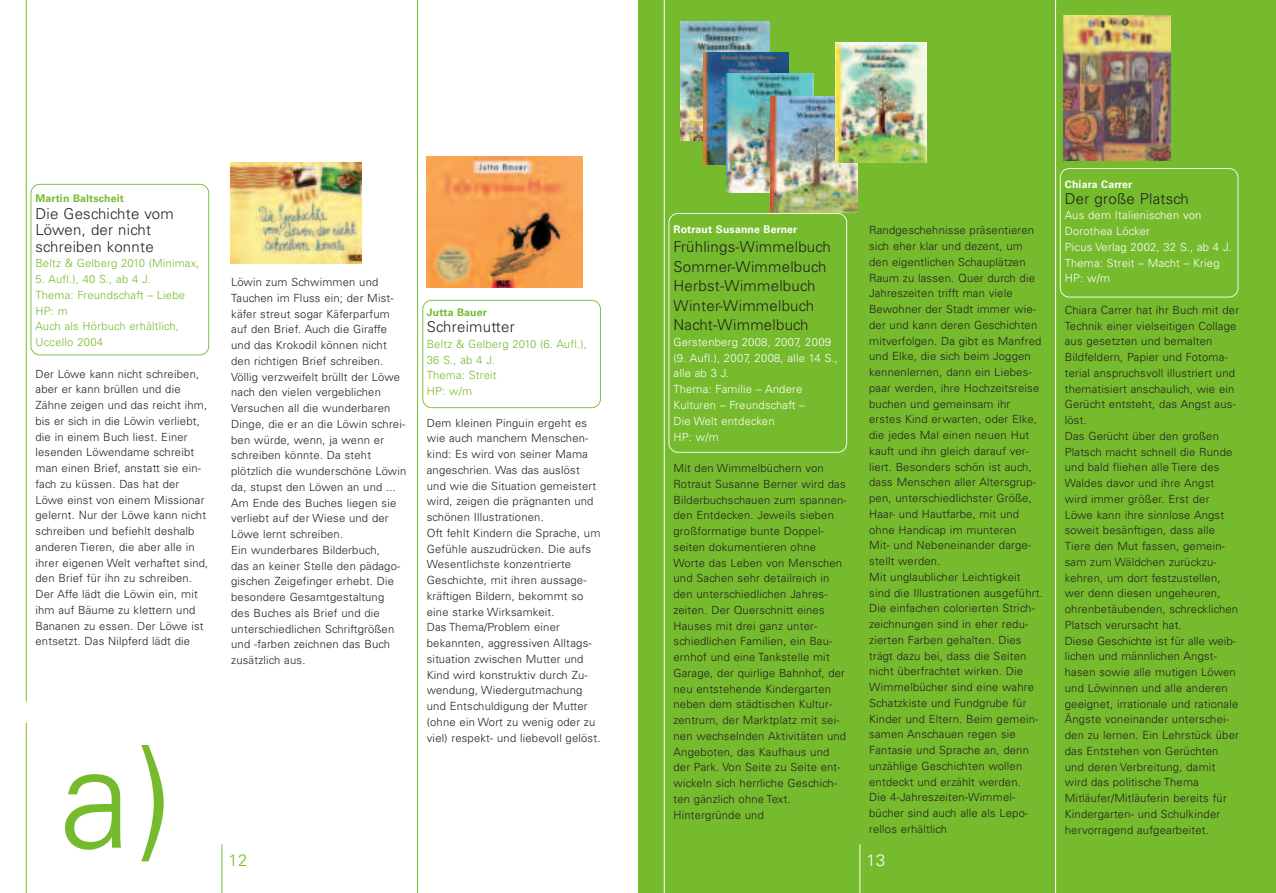
<style>
.page{position:relative;width:1276px;height:893px;background:#fff}
.page>*{position:absolute;margin:0;border:0;box-sizing:border-box;transform-origin:0 0}
.t1{font:300 142.2px "Univers CE";color:#76bb2e}
.t2{font:300 16.5px "Univers CE";color:#fff}
.t3{font:300 16.5px "Univers CE";color:#76bb2e}
.t4{font:300 15px/19.5px "Univers CE";letter-spacing:.015em;color:#231f20}
.t5{font:300 11.25px/15.8px "Univers CE";letter-spacing:.015em;color:#231f20}
.t6{font:300 11.25px/15.8px "Univers CE";letter-spacing:.015em;color:#fff}
.t7{font:300 11.25px/15.8px "Univers CE";letter-spacing:.015em;color:#76bb2e}
.t8{font:700 10.5px "Univers CE";letter-spacing:.015em;color:#fff}
.t9{font:700 10.5px "Univers CE";letter-spacing:.015em;color:#76bb2e}
</style>
<div class="page">
<div style="left:638px;top:0;width:638px;height:893px;background:#76bb2e"></div>
<hr style="left:664px;top:0;width:1px;height:893px;background:#fff">
<hr style="left:859px;top:844px;width:1px;height:49px;background:#fff">
<svg style="left:668px;top:213px;width:179px;height:240px"></svg>
<hr style="left:1055px;top:0;width:1px;height:893px;background:#fff">
<svg style="left:1059px;top:168px;width:179px;height:129px"></svg>
<hr style="left:26px;top:0;width:1px;height:702px;background:#76bb2e">
<svg style="left:31px;top:184px;width:178px;height:171px"></svg>
<svg style="left:422px;top:300px;width:179px;height:108px"></svg>
<hr style="left:417px;top:0;width:1px;height:893px;background:#76bb2e">
<hr style="left:221px;top:844px;width:1px;height:49px;background:#76bb2e">
<img style="left:427px;top:156px;width:156px;height:131px">
<img style="left:1063px;top:16px;width:107px;height:144px">
<img style="left:231px;top:162px;width:130px;height:102px">
<hr style="left:26px;top:723px;width:1px;height:170px;background:#76bb2e">
<img style="left:681px;top:21px;width:88px;height:119px">
<img style="left:704px;top:52px;width:84px;height:112px">
<img style="left:726px;top:74px;width:87px;height:118px">
<img style="left:770px;top:97px;width:87px;height:116px">
<img style="left:835px;top:43px;width:91px;height:119px">
<p class="t9" style="left:36px;top:194px;width:90px">Martin Baltscheit</p>
<h3 class="t4" style="left:36px;top:206px;width:140px;line-height:16.5px">Die Geschichte vom<br>Löwen, der nicht schreiben konnte</h3>
<p class="t7" style="left:36px;top:256px;width:166px">Beltz &amp; Gelberg 2010 (Minimax,</p>
<p class="t7" style="left:36px;top:272px;width:151px">5. Aufl.), 40 S., ab 4 J.<br>Thema: Freundschaft – Liebe<br>HP: m<br>Auch als Hörbuch erhältlich,<br>Uccello 2004</p>
<p class="t5" style="left:36px;top:367px;width:174px">Der Löwe kann nicht schreiben, aber er kann brüllen und die<br>Zähne zeigen und das reicht ihm, bis er sich in die Löwin verliebt, die in einem Buch liest. Einer lesenden Löwendame schreibt man einen Brief, anstatt sie ein&shy;fach zu küssen. Das hat der<br>Löwe einst von einem Missionar gelernt. Nur der Löwe kann nicht schreiben und befiehlt deshalb anderen Tieren, die aber alle in ihrer eigenen Welt verhaftet sind, den Brief für ihn zu schreiben.<br>Der Affe lädt die Löwin ein, mit ihm auf Bäume zu klettern und<br>Bananen zu essen. Der Löwe ist entsetzt. Das Nilpferd lädt die</p>
<h1 class="t1" style="left:60px;top:745px;width:116px">a)</h1>
<p class="t5" style="left:231px;top:275px;width:177px">Löwin zum Schwimmen und<br>Tauchen im Fluss ein; der Mist&shy;käfer streut sogar Käferparfum auf den Brief. Auch die Giraffe und das Krokodil können nicht den richtigen Brief schreiben.<br>Völlig verzweifelt brüllt der Löwe nach den vielen vergeblichen<br>Versuchen all die wunderbaren<br>Dinge, die er an die Löwin schrei&shy;ben würde, wenn, ja wenn er schreiben könnte. Da steht plötzlich die wunderschöne Löwin da, stupst den Löwen an und ...<br>Am Ende des Buches liegen sie verliebt auf der Wiese und der<br>Löwe lernt schreiben.<br>Ein wunderbares Bilderbuch,<br>das an keiner Stelle den pädago&shy;gischen Zeigefinger erhebt. Die besondere Gesamtgestaltung<br>des Buches als Brief und die unterschiedlichen Schriftgrößen und -farben zeichnen das Buch zusätzlich aus.</p>
<p class="t9" style="left:427px;top:309px;width:62px">Jutta Bauer</p>
<h3 class="t4" style="left:427px;top:318px;width:89px">Schreimutter</h3>
<p class="t7" style="left:427px;top:337px;width:161px">Beltz &amp; Gelberg 2010 (6. Aufl.),<br>36 S., ab 4 J.<br>Thema: Streit<br>HP: w/m</p>
<p class="t5" style="left:427px;top:416px;width:175px">Dem kleinen Pinguin ergeht es wie auch manchem Menschen&shy;kind: Es wird von seiner Mama angeschrien. Was das auslöst und wie die Situation gemeistert wird, zeigen die prägnanten und schönen Illustrationen.<br>Oft fehlt Kindern die Sprache, um<br>Gefühle auszudrücken. Die aufs<br>Wesentlichste konzentrierte<br>Geschichte, mit ihren aussage&shy;kräftigen Bildern, bekommt so eine starke Wirksamkeit.<br>Das Thema/Problem einer bekannten, aggressiven Alltags&shy;situation zwischen Mutter und<br>Kind wird konstruktiv durch Zu&shy;wendung, Wiedergutmachung und Entschuldigung der Mutter (ohne ein Wort zu wenig oder zu viel) respekt- und liebevoll gelöst.</p>
<h2 class="t3" style="left:229px;top:854px;width:20px">12</h2>
<p class="t8" style="left:673px;top:225px;width:125px">Rotraut Susanne Berner</p>
<h3 class="t4" style="left:673px;top:238px;width:159px">Frühlings-Wimmelbuch<br>Sommer-Wimmelbuch<br>Herbst-Wimmelbuch<br>Winter-Wimmelbuch<br>Nacht-Wimmelbuch</h3>
<p class="t6" style="left:673px;top:335px;width:166px">Gerstenberg 2008, 2007, 2009 (9. Aufl.), 2007, 2008, alle 14 S., alle ab 3 J.<br>Thema: Familie – Andere<br>Kulturen – Freundschaft –<br>Die Welt entdecken<br>HP: w/m</p>
<p class="t5" style="left:673px;top:461px;width:175px">Mit den Wimmelbüchern von<br>Rotraut Susanne Berner wird das<br>Bilderbuchschauen zum spannen&shy;den Entdecken. Jeweils sieben großformatige bunte Doppel&shy;seiten dokumentieren ohne<br>Worte das Leben von Menschen und Sachen sehr detailreich in den unterschiedlichen Jahres&shy;zeiten. Der Querschnitt eines<br>Hauses mit drei ganz unter&shy;schiedlichen Familien, ein Bau&shy;ernhof und eine Tankstelle mit<br>Garage, der quirlige Bahnhof, der neu entstehende Kindergarten neben dem städtischen Kultur&shy;zentrum, der Marktplatz mit sei&shy;nen wechselnden Aktivitäten und<br>Angeboten, das Kaufhaus und der Park. Von Seite zu Seite ent&shy;wickeln sich herrliche Geschich&shy;ten gänzlich ohne Text.<br>Hintergründe und</p>
<p class="t5" style="left:869px;top:224px;width:175px">Randgeschehnisse präsentieren sich eher klar und dezent, um den eigentlichen Schauplätzen<br>Raum zu lassen. Quer durch die<br>Jahreszeiten trifft man viele<br>Bewohner der Stadt immer wie&shy;der und kann deren Geschichten mitverfolgen. Da gibt es Manfred und Elke, die sich beim Joggen kennenlernen, dann ein Liebes&shy;paar werden, ihre Hochzeitsreise buchen und gemeinsam ihr erstes Kind erwarten, oder Elke, die jedes Mal einen neuen Hut kauft und ihn gleich darauf ver&shy;liert. Besonders schön ist auch, dass Menschen aller Altersgrup&shy;pen, unterschiedlichster Größe,<br>Haar- und Hautfarbe, mit und ohne Handicap im munteren<br>Mit- und Nebeneinander darge&shy;stellt werden.<br>Mit unglaublicher Leichtigkeit sind die Illustrationen ausgeführt.<br>Die einfachen colorierten Strich&shy;zeichnungen sind in eher redu&shy;zierten Farben gehalten. Dies trägt dazu bei, dass die Seiten nicht überfrachtet wirken. Die<br>Wimmelbücher sind eine wahre<br>Schatzkiste und Fundgrube für<br>Kinder und Eltern. Beim gemein&shy;samen Anschauen regen sie<br>Fantasie und Sprache an, denn unzählige Geschichten wollen entdeckt und erzählt werden.<br>Die 4-Jahreszeiten-Wimmel&shy;bücher sind auch alle als Lepo&shy;rellos erhältlich</p>
<h2 class="t2" style="left:866px;top:854px;width:20px">13</h2>
<p class="t8" style="left:1064px;top:180px;width:69px">Chiara Carrer</p>
<h3 class="t4" style="left:1064px;top:190px;width:126px">Der große Platsch</h3>
<p class="t6" style="left:1064px;top:209px;width:168px">Aus dem Italienischen von<br>Dorothea Löcker<br>Picus Verlag 2002, 32 S., ab 4 J.<br>Thema: Streit – Macht – Krieg<br>HP: w/m</p>
<p class="t5" style="left:1064px;top:303px;width:176px">Chiara Carrer hat ihr Buch mit der<br>Technik einer vielseitigen Collage aus gesetzten und bemalten<br>Bildfeldern, Papier und Fotoma&shy;terial anspruchsvoll illustriert und thematisiert anschaulich, wie ein<br>Gerücht entsteht, das Angst aus&shy;löst.<br>Das Gerücht über den großen<br>Platsch macht schnell die Runde und bald fliehen alle Tiere des<br>Waldes davor und ihre Angst wird immer größer. Erst der<br>Löwe kann ihre sinnlose Angst soweit besänftigen, dass alle<br>Tiere den Mut fassen, gemein&shy;sam zum Wäldchen zurückzu&shy;kehren, um dort festzustellen, wer denn diesen ungeheuren, ohrenbetäubenden, schrecklichen<br>Platsch verursacht hat.<br>Diese Geschichte ist für alle weib&shy;lichen und männlichen Angst&shy;hasen sowie alle mutigen Löwen und Löwinnen und alle anderen geeignet, irrationale und rationale<br>Ängste voneinander unterschei&shy;den zu lernen. Ein Lehrstück über das Entstehen von Gerüchten und deren Verbreitung, damit wird das politische Thema<br>Mitläufer/Mitläuferin bereits für<br>Kindergarten- und Schulkinder hervorragend aufgearbeitet.</p>
</div>
